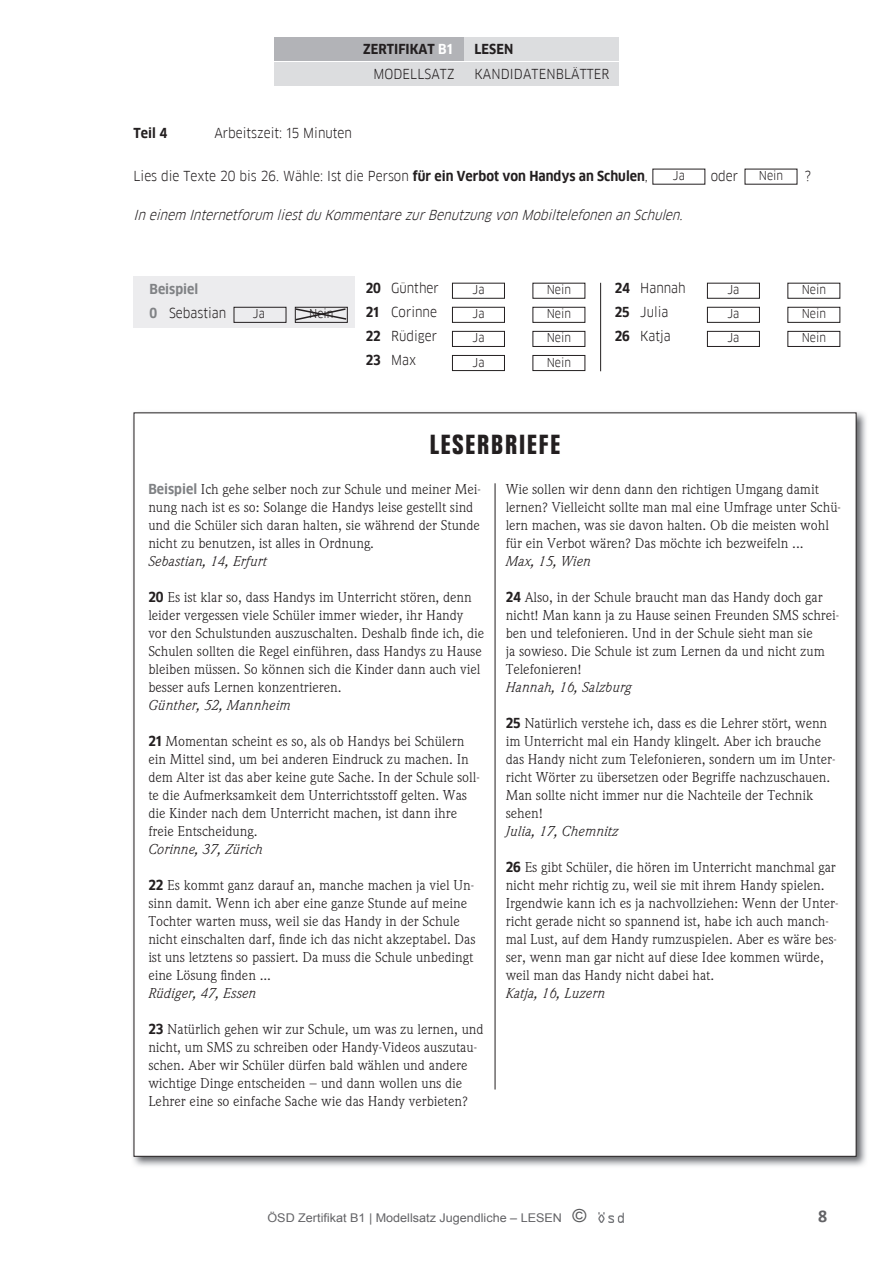
<style>
.page{position:relative;width:893px;height:1263px;background:#fff}
.page>*{position:absolute;margin:0;border:0;box-sizing:border-box;transform-origin:0 0}
.t1{font:27px "Goethe Titel";letter-spacing:.05em;color:#231f20}
.t2{font:700 18px "Calibri";color:#636366}
.t3{font:15px/18px "Goethe Text";color:#231f20}
.t4{font:italic 15px "Goethe Text";color:#231f20}
.t5{font:13.5px/24px "Goethe FF Clan";color:#231f20;text-align:justify}
.t6{font:italic 13.5px "Goethe FF Clan";color:#231f20}
.t7{font:700 13.5px "Goethe FF Clan";color:#231f20}
.t8{font:700 13.5px/24px "Goethe FF Clan";color:#808285}
.t9{font:12px "Goethe FF Clan";color:#231f20}
.t10{font:12px "Arial";color:#636366;scale:1.05 1}
.s1{color:#fff}
.s2{font-weight:700}
.s3{font-weight:400;color:#231f20}
.s4{font-family:"Goethe FF Clan";font-weight:700;font-size:13.5px;color:#808285}
.s5{font-family:"Goethe FF Clan";font-weight:700;font-size:13.5px}
.s6{font-size:18px;color:#57585a}
</style>
<div class="page">
<img style="left:598px;top:1213px;width:25px;height:9px">
<div style="left:274px;top:62px;width:345px;height:23px;background:#dcdddf"></div>
<div style="left:463px;top:37px;width:156px;height:24px;background:#dcdddf"></div>
<div style="left:274px;top:37px;width:189px;height:24px;background:#b2b3b7"></div>
<img style="left:133px;top:412px;width:733px;height:754px">
<div style="left:134px;top:412px;width:722px;height:745px;background:#fff"></div>
<hr style="left:495px;top:483px;width:1px;height:606px;background:#231f20">
<div style="left:134px;top:276px;width:221px;height:51px;background:#ececee"></div>
<div style="left:452px;top:283px;width:53px;height:16px;border:1px solid #231f20"></div>
<hr style="left:600px;top:283px;width:1px;height:88px;background:#231f20">
<div style="left:532px;top:283px;width:53px;height:16px;border:1px solid #231f20"></div>
<div style="left:452px;top:355px;width:53px;height:16px;border:1px solid #231f20"></div>
<div style="left:532px;top:355px;width:53px;height:16px;border:1px solid #231f20"></div>
<div style="left:452px;top:307px;width:53px;height:16px;border:1px solid #231f20"></div>
<div style="left:532px;top:307px;width:53px;height:16px;border:1px solid #231f20"></div>
<div style="left:452px;top:331px;width:53px;height:16px;border:1px solid #231f20"></div>
<div style="left:532px;top:331px;width:53px;height:16px;border:1px solid #231f20"></div>
<div style="left:707px;top:283px;width:53px;height:16px;border:1px solid #231f20"></div>
<div style="left:787px;top:283px;width:53px;height:16px;border:1px solid #231f20"></div>
<div style="left:707px;top:307px;width:53px;height:16px;border:1px solid #231f20"></div>
<div style="left:787px;top:307px;width:53px;height:16px;border:1px solid #231f20"></div>
<div style="left:707px;top:331px;width:53px;height:16px;border:1px solid #231f20"></div>
<div style="left:787px;top:331px;width:53px;height:16px;border:1px solid #231f20"></div>
<div style="left:234px;top:307px;width:52px;height:16px;border:1px solid #231f20"></div>
<div style="left:295px;top:307px;width:53px;height:16px;border:1px solid #231f20"></div>
<svg style="left:294px;top:307px;width:54px;height:14px"></svg>
<p class="t7" style="left:363px;top:41px;width:91px">ZERTIFIKAT <span class="s1">B1</span></p>
<p class="t5" style="left:373px;top:62px;width:83px">MODELLSATZ</p>
<p class="t7" style="left:134px;top:125px;width:35px">Teil 4</p>
<p class="t5" style="left:214px;top:121px;width:139px">Arbeitszeit: 15 Minuten</p>
<p class="t7" style="left:474px;top:41px;width:40px">LESEN</p>
<p class="t5" style="left:474px;top:62px;width:137px">KANDIDATENBLÄTTER</p>
<p class="t5" style="left:134px;top:164px;width:516px">Lies die Texte 20 bis 26. Wähle: Ist die Person <span class="s2">für ein Verbot von Handys an Schulen</span>,</p>
<p class="t5" style="left:711px;top:164px;width:29px">oder</p>
<p class="t5" style="left:805px;top:164px;width:8px">?</p>
<p class="t6" style="left:134px;top:207px;width:555px">Ineinem Internetforum liestduKommentarezurBenutzungvonMobiltelefonenanSchulen.</p>
<p class="t9" style="left:673px;top:169px;width:14px">Ja</p>
<p class="t9" style="left:759px;top:169px;width:26px">Nein</p>
<p class="t5" style="left:366px;top:276px;width:75px"><span class="s2">20</span> Günther</p>
<p class="t9" style="left:472px;top:283px;width:14px">Ja</p>
<p class="t5" style="left:366px;top:300px;width:73px"><span class="s2">21</span> Corinne <span class="s2">22</span> Rüdiger <span class="s2">23</span> Max</p>
<p class="t8" style="left:149px;top:278px;width:78px">Beispiel<br>0 <span class="s3">Sebastian</span></p>
<p class="t9" style="left:547px;top:283px;width:26px">Nein</p>
<p class="t9" style="left:472px;top:355px;width:14px">Ja</p>
<p class="t9" style="left:547px;top:355px;width:26px">Nein</p>
<p class="t9" style="left:472px;top:307px;width:14px">Ja</p>
<p class="t9" style="left:547px;top:307px;width:26px">Nein</p>
<p class="t9" style="left:472px;top:331px;width:14px">Ja</p>
<p class="t9" style="left:547px;top:331px;width:26px">Nein</p>
<p class="t9" style="left:253px;top:307px;width:14px">Ja</p>
<p class="t9" style="left:309px;top:307px;width:26px">Nein</p>
<p class="t5" style="left:615px;top:276px;width:73px"><span class="s2">24</span> Hannah</p>
<p class="t9" style="left:727px;top:283px;width:14px">Ja</p>
<p class="t5" style="left:615px;top:300px;width:58px"><span class="s2">25</span> Julia<br><span class="s2">26</span> Katja</p>
<p class="t9" style="left:802px;top:283px;width:26px">Nein</p>
<p class="t9" style="left:727px;top:307px;width:14px">Ja</p>
<p class="t9" style="left:802px;top:307px;width:26px">Nein</p>
<p class="t9" style="left:727px;top:331px;width:14px">Ja</p>
<p class="t9" style="left:802px;top:331px;width:26px">Nein</p>
<h1 class="t1" style="left:430px;top:429px;width:132px">LESERBRIEFE</h1>
<p class="t3" style="left:148px;top:481px;width:334px"><span class="s4">Beispiel</span> Ich gehe selber noch zur Schule und meiner Mei&shy;nung nach ist es so: Solange die Handys leise gestellt sind und die Schüler sich daran halten, sie während der Stunde nicht zu benutzen, ist alles in Ordnung.</p>
<p class="t4" style="left:148px;top:553px;width:120px">Sebastian, 14, Erfurt</p>
<p class="t3" style="left:148px;top:589px;width:337px"><span class="s5">20</span> Es ist klar so, dass Handys im Unterricht stören, denn leider vergessen viele Schüler immer wieder, ihr Handy vor den Schulstunden auszuschalten. Deshalb finde ich, die Schulen sollten die Regel einführen, dass Handys zu Hause bleiben müssen. So können sich die Kinder dann auch viel besser aufs Lernen konzentrieren.</p>
<p class="t4" style="left:148px;top:697px;width:144px">Günther, 52, Mannheim</p>
<p class="t3" style="left:148px;top:733px;width:333px"><span class="s5">21</span> Momentan scheint es so, als ob Handys bei Schülern ein Mittel sind, um bei anderen Eindruck zu machen. In dem Alter ist das aber keine gute Sache. In der Schule soll&shy;te die Aufmerksamkeit dem Unterrichtsstoff gelten. Was die Kinder nach dem Unterricht machen, ist dann ihre freie Entscheidung.</p>
<p class="t4" style="left:148px;top:841px;width:116px">Corinne, 37, Zürich</p>
<p class="t3" style="left:148px;top:877px;width:329px"><span class="s5">22</span> Es kommt ganz darauf an, manche machen ja viel Un&shy;sinn damit. Wenn ich aber eine ganze Stunde auf meine Tochter warten muss, weil sie das Handy in der Schule nicht einschalten darf, finde ich das nicht akzeptabel. Das ist uns letztens so passiert. Da muss die Schule unbedingt eine Lösung finden ...</p>
<p class="t4" style="left:148px;top:985px;width:110px">Rüdiger, 47, Essen</p>
<p class="t3" style="left:148px;top:1021px;width:337px"><span class="s5">23</span> Natürlich gehen wir zur Schule, um was zu lernen, und nicht, um SMS zu schreiben oder Handy-Videos auszutau&shy;schen. Aber wir Schüler dürfen bald wählen und andere wichtige Dinge entscheiden – und dann wollen uns die Lehrer eine so einfache Sache wie das Handy verbieten?</p>
<p class="t3" style="left:506px;top:481px;width:337px">Wie sollen wir denn dann den richtigen Umgang damit lernen? Vielleicht sollte man mal eine Umfrage unter Schü&shy;lern machen, was sie davon halten. Ob die meisten wohl für ein Verbot wären? Das möchte ich bezweifeln ...</p>
<p class="t4" style="left:506px;top:553px;width:87px">Max, 15, Wien</p>
<p class="t3" style="left:506px;top:589px;width:335px"><span class="s5">24</span> Also, in der Schule braucht man das Handy doch gar nicht! Man kann ja zu Hause seinen Freunden SMS schrei&shy;ben und telefonieren. Und in der Schule sieht man sie<br>ja sowieso. Die Schule ist zum Lernen da und nicht zum Telefonieren!</p>
<p class="t4" style="left:506px;top:679px;width:127px">Hannah, 16, Salzburg</p>
<p class="t3" style="left:506px;top:715px;width:331px"><span class="s5">25</span> Natürlich verstehe ich, dass es die Lehrer stört, wenn im Unterricht mal ein Handy klingelt. Aber ich brauche das Handy nicht zum Telefonieren, sondern um im Unter&shy;richt Wörter zu übersetzen oder Begriffe nachzuschauen.<br>Man sollte nicht immer nur die Nachteile der Technik sehen!</p>
<p class="t4" style="left:506px;top:823px;width:114px">Julia, 17, Chemnitz</p>
<p class="t3" style="left:506px;top:859px;width:334px"><span class="s5">26</span> Es gibt Schüler, die hören im Unterricht manchmal gar nicht mehr richtig zu, weil sie mit ihrem Handy spielen.<br>Irgendwie kann ich es ja nachvollziehen: Wenn der Unter&shy;richt gerade nicht so spannend ist, habe ich auch manch&shy;mal Lust, auf dem Handy rumzuspielen. Aber es wäre bes&shy;ser, wenn man gar nicht auf diese Idee kommen würde, weil man das Handy nicht dabei hat.</p>
<p class="t4" style="left:506px;top:985px;width:101px">Katja, 16, Luzern</p>
<p class="t10" style="left:267px;top:1210px;width:305px">ÖSD Zertifikat B1 | Modellsatz Jugendliche – LESEN <span class="s6">©</span></p>
<p class="t2" style="left:818px;top:1204px;width:11px">8</p>
</div>
